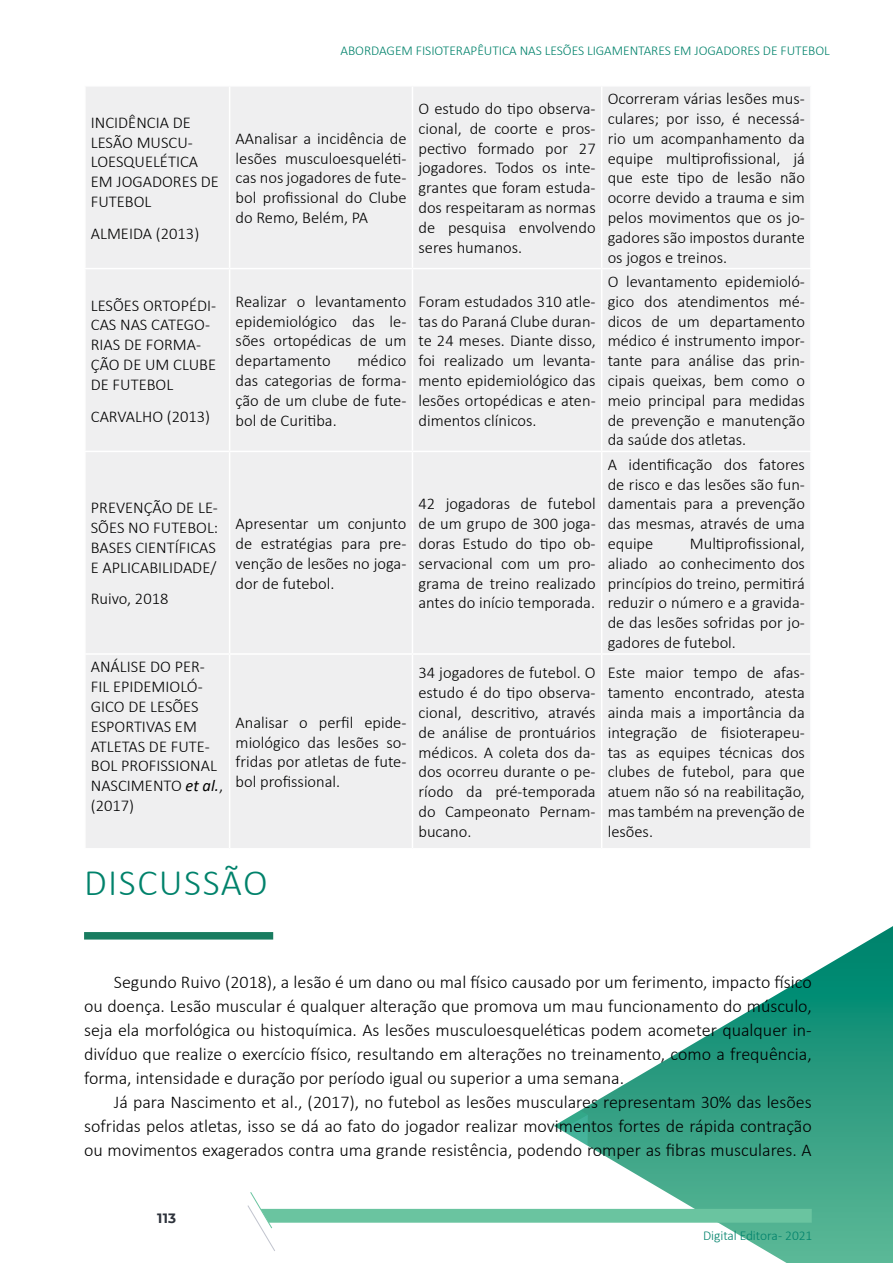
<style>
.page{position:relative;width:893px;height:1263px;background:#fff}
.page>*{position:absolute;margin:0;border:0;box-sizing:border-box;transform-origin:0 0}
.t1{font:300 37.5px "Calibri";letter-spacing:.04em;color:#00826b}
.t2{font:300 18px/24px "Calibri";color:#000;text-align:justify}
.t3{font:300 16.5px/19.8px "Calibri";color:#000;text-align:justify}
.t4{font:300 13.5px "Calibri";letter-spacing:-.005em;color:#00826b}
.t5{font:700 13.5px "Montserrat";color:#2e333c}
.s1{font-weight:400;font-style:italic}
</style>
<div class="page">
<svg style="left:688px;top:926px;width:205px;height:337px"></svg>
<div style="left:86px;top:87px;width:724px;height:761px;background:#efeff0"></div>
<hr style="left:229px;top:87px;width:1px;height:181px;background:#fff">
<hr style="left:412px;top:87px;width:1px;height:181px;background:#fff">
<hr style="left:601px;top:87px;width:1px;height:181px;background:#fff">
<hr style="left:84px;top:268px;width:146px;height:1px;background:#fff">
<hr style="left:230px;top:268px;width:182px;height:1px;background:#fff">
<hr style="left:229px;top:269px;width:1px;height:182px;background:#fff">
<hr style="left:412px;top:268px;width:190px;height:1px;background:#fff">
<hr style="left:412px;top:269px;width:1px;height:182px;background:#fff">
<hr style="left:602px;top:268px;width:210px;height:1px;background:#fff">
<hr style="left:601px;top:269px;width:1px;height:182px;background:#fff">
<hr style="left:84px;top:451px;width:146px;height:1px;background:#fff">
<hr style="left:230px;top:451px;width:182px;height:1px;background:#fff">
<hr style="left:229px;top:452px;width:1px;height:201px;background:#fff">
<hr style="left:412px;top:451px;width:190px;height:1px;background:#fff">
<hr style="left:412px;top:452px;width:1px;height:201px;background:#fff">
<hr style="left:602px;top:451px;width:210px;height:1px;background:#fff">
<hr style="left:601px;top:452px;width:1px;height:201px;background:#fff">
<hr style="left:84px;top:653px;width:146px;height:2px;background:#fff">
<hr style="left:230px;top:653px;width:182px;height:2px;background:#fff">
<hr style="left:229px;top:655px;width:1px;height:193px;background:#fff">
<hr style="left:412px;top:653px;width:190px;height:2px;background:#fff">
<hr style="left:412px;top:655px;width:1px;height:193px;background:#fff">
<hr style="left:602px;top:653px;width:210px;height:2px;background:#fff">
<hr style="left:601px;top:655px;width:1px;height:193px;background:#fff">
<div style="left:84px;top:932px;width:189px;height:7px;background:#197c60"></div>
<svg style="left:247px;top:1047px;width:565px;height:216px"></svg>
<p class="t4" style="left:341px;top:42px;width:491px">ABORDAGEM FISIOTERAPÊUTICA NAS LESÕES LIGAMENTARES EM JOGADORES DE FUTEBOL</p>
<p class="t3" style="left:91px;top:112px;width:130px;text-align:left">INCIDÊNCIA DE<br>LESÃO MUSCU-<br>LOESQUELÉTICA<br>EM JOGADORES DE<br>FUTEBOL</p>
<p class="t3" style="left:91px;top:223px;width:110px">ALMEIDA (2013)</p>
<p class="t3" style="left:91px;top:295px;width:127px;text-align:left">LESÕES ORTOPÉDI-<br>CAS NAS CATEGO-<br>RIAS DE FORMA-<br>ÇÃO DE UM CLUBE<br>DE FUTEBOL</p>
<p class="t3" style="left:91px;top:406px;width:121px">CARVALHO (2013)</p>
<p class="t3" style="left:91px;top:498px;width:129px;text-align:left">PREVENÇÃO DE LE-<br>SÕES NO FUTEBOL:<br>BASES CIENTÍFICAS<br>E APLICABILIDADE/</p>
<p class="t3" style="left:91px;top:589px;width:79px">Ruivo, 2018</p>
<p class="t3" style="left:91px;top:657px;width:134px;text-align:left">ANÁLISE DO PER-<br>FIL EPIDEMIOLÓ-<br>GICO DE LESÕES<br>ESPORTIVAS EM<br>ATLETAS DE FUTE-<br>BOL PROFISSIONAL<br>NASCIMENTO <span class="s1">et al.</span>, (2017)</p>
<p class="t3" style="left:236px;top:128px;width:172px">AAnalisar a incidência de lesões musculoesqueléti&shy;cas nos jogadores de fute&shy;bol profissional do Clube do Remo, Belém, PA</p>
<p class="t3" style="left:236px;top:291px;width:172px">Realizar o levantamento epidemiológico das le&shy;sões ortopédicas de um departamento</p>
<p class="t3" style="left:236px;top:351px;width:172px;text-indent:122px">médico das categorias de forma&shy;ção de um clube de fute&shy;bol de Curitiba.</p>
<p class="t3" style="left:236px;top:514px;width:172px">Apresentar um conjunto de estratégias para pre&shy;venção de lesões no joga&shy;dor de futebol.</p>
<p class="t3" style="left:236px;top:712px;width:172px">Analisar o perfil epide&shy;miológico das lesões so&shy;fridas por atletas de fute&shy;bol profissional.</p>
<p class="t3" style="left:418px;top:99px;width:179px">O estudo do tipo observa&shy;cional, de coorte e pros&shy;pectivo formado por 27 jogadores. Todos os inte&shy;grantes que foram estuda&shy;dos respeitaram as normas de pesquisa envolvendo seres humanos.</p>
<p class="t3" style="left:608px;top:89px;width:199px">Ocorreram várias lesões mus&shy;culares; por isso, é necessá&shy;rio um acompanhamento da equipe multiprofissional, já que este tipo de lesão não ocorre devido a trauma e sim pelos movimentos que os jo&shy;gadores são impostos durante os jogos e treinos.</p>
<p class="t3" style="left:418px;top:291px;width:179px">Foram estudados 310 atle&shy;tas do Paraná Clube duran&shy;te 24 meses. Diante disso, foi realizado um levanta&shy;mento epidemiológico das lesões ortopédicas e aten&shy;dimentos clínicos.</p>
<p class="t3" style="left:418px;top:494px;width:179px">42 jogadoras de futebol de um grupo de 300 joga&shy;doras Estudo do tipo ob&shy;servacional com um pro&shy;grama de treino realizado antes do início temporada.</p>
<p class="t3" style="left:608px;top:271px;width:199px">O levantamento epidemioló&shy;gico dos atendimentos mé&shy;dicos de um departamento médico é instrumento impor&shy;tante para análise das prin&shy;cipais queixas, bem como o meio principal para medidas de prevenção e manutenção da saúde dos atletas.</p>
<p class="t3" style="left:608px;top:454px;width:199px">A identificação dos fatores de risco e das lesões são fun&shy;damentais para a prevenção das mesmas, através de uma equipe</p>
<p class="t3" style="left:608px;top:533px;width:199px;text-indent:82px">Multiprofissional, aliado ao conhecimento dos princípios do treino, permitirá reduzir o número e a gravida&shy;de das lesões sofridas por jo&shy;gadores de futebol.</p>
<p class="t3" style="left:418px;top:663px;width:179px">34 jogadores de futebol. O estudo é do tipo observa&shy;cional, descritivo, através de análise de prontuários médicos. A coleta dos da&shy;dos ocorreu durante o pe&shy;ríodo da pré-temporada do Campeonato Pernam&shy;bucano.</p>
<p class="t3" style="left:608px;top:663px;width:199px">Este maior tempo de afas&shy;tamento encontrado, atesta ainda mais a importância da integração de fisioterapeu&shy;tas as equipes técnicas dos clubes de futebol, para que atuem não só na reabilitação, mas também na prevenção de lesões.</p>
<h1 class="t1" style="left:84px;top:859px;width:185px">DISCUSSÃO</h1>
<p class="t2" style="left:84px;top:969px;width:729px;text-indent:30px">Segundo Ruivo (2018), a lesão é um dano ou mal físico causado por um ferimento, impacto físico ou doença. Lesão muscular é qualquer alteração que promova um mau funcionamento do músculo, seja ela morfológica ou histoquímica. As lesões musculoesqueléticas podem acometer qualquer in&shy;divíduo que realize o exercício físico, resultando em alterações no treinamento, como a frequência, forma, intensidade e duração por período igual ou superior a uma semana.</p>
<p class="t2" style="left:84px;top:1089px;width:729px;text-indent:30px">Já para Nascimento et al., (2017), no futebol as lesões musculares representam 30% das lesões sofridas pelos atletas, isso se dá ao fato do jogador realizar movimentos fortes de rápida contração ou movimentos exagerados contra uma grande resistência, podendo romper as fibras musculares. A</p>
<p class="t5" style="left:157px;top:1208px;width:21px">113</p>
<p class="t4" style="left:703px;top:1227px;width:111px">Digital Editora - 2021</p>
</div>
